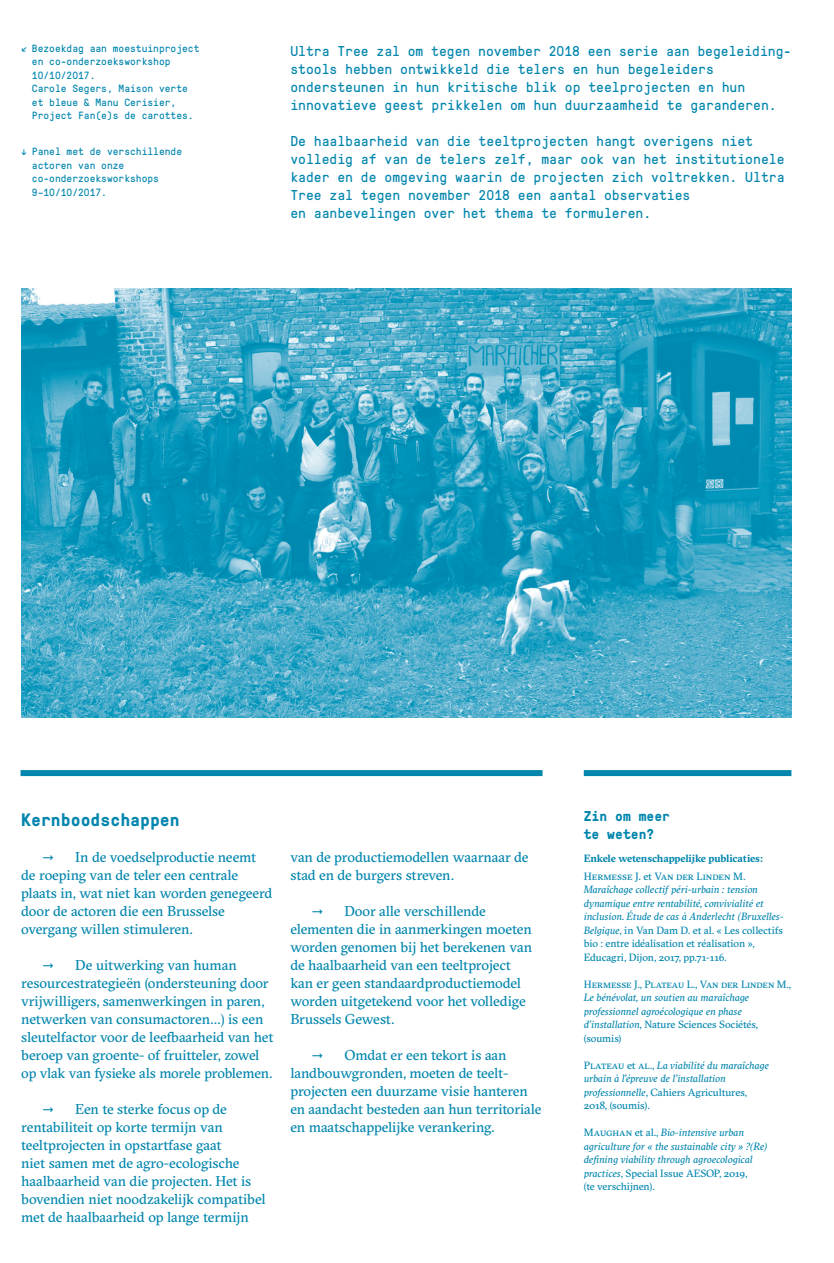
<style>
.page{position:relative;width:834px;height:1263px;background:#fff}
.page>*{position:absolute;margin:0;border:0;box-sizing:border-box;transform-origin:0 0}
.Body_Titre_Span{font:700 18px "GT Pressura Mono";color:#0085ad}
.Body{font:14.25px/18px "GT Sectra";letter-spacing:-.01em;color:#0085ad}
.Body_Exergue{font:14.25px/18px "GT Pressura Mono";color:#0085ad}
.Texte_Biblio_Titre{font:700 14.25px/18px "GT Pressura Mono";color:#0085ad}
.Texte_Biblio_Body{font:italic 10.5px/13.5px "GT Sectra";letter-spacing:-.005em;color:#0085ad}
.Body_Legende{font:10.5px/13.5px "GT Pressura Mono";color:#0085ad}
.Texte_Biblio_SsTitre{font:700 10.5px "GT Sectra";letter-spacing:-.01em;color:#0085ad}
.s1{font-weight:700}
.s2{font-style:normal}
</style>
<div class="page">
<div style="left:21px;top:770px;width:521px;height:6px;background:#0085ad"></div>
<div style="left:583px;top:770px;width:208px;height:6px;background:#0085ad"></div>
<img style="left:21px;top:288px;width:770px;height:429px">
<p class="Body_Legende" style="left:32px;top:40px;width:169px;text-indent:-11px">↙ Bezoekdag aan moestuinproject en co- onderzoeksworkshop<br>10/10/2017.<br>Carole Segers, Maison verte et bleue &amp; Manu Cerisier,<br>Project Fan(e)s de carottes.</p>
<p class="Body_Legende" style="left:32px;top:144px;width:152px;text-indent:-11px">↓ Panel met de verschillende actoren van onze<br>co- onderzoeksworkshops<br>9–10/10/2017.</p>
<p class="Body_Exergue" style="left:290px;top:41px;width:502px">Ultra Tree zal om tegen november 2018 een serie aan begeleiding&shy;stools hebben ontwikkeld die telers en hun begeleiders ondersteunen in hun kritische blik op teelprojecten en hun innovatieve geest prikkelen om hun duurzaamheid te garanderen.</p>
<p class="Body_Exergue" style="left:290px;top:131px;width:495px">De haalbaarheid van die teeltprojecten hangt overigens niet volledig af van de telers zelf, maar ook van het institutionele kader en de omgeving waarin de projecten zich voltrekken. Ultra Tree zal tegen november 2018 een aantal observaties<br>en aanbevelingen over het thema te formuleren.</p>
<p class="Body_Titre_Span" style="left:21px;top:806px;width:160px">Kernboodschappen</p>
<p class="Body" style="left:21px;top:847px;width:253px;text-indent:21px"><span class="s1">→</span> In de voedselproductie neemt de roeping van de teler een centrale plaats in, wat niet kan worden genegeerd door de actoren die een Brusselse overgang willen stimuleren.</p>
<p class="Body" style="left:21px;top:955px;width:253px;text-indent:21px"><span class="s1">→</span> De uitwerking van human resourcestrategieën (ondersteuning door vrijwilligers, samenwerkingen in paren, netwerken van consumactoren…) is een sleutelfactor voor de leefbaarheid van het beroep van groente- of fruitteler, zowel op vlak van fysieke als morele problemen.</p>
<p class="Body" style="left:21px;top:1099px;width:246px;text-indent:21px"><span class="s1">→</span> Een te sterke focus op de rentabiliteit op korte termijn van teeltprojecten in opstartfase gaat<br>niet samen met de agro-ecologische haalbaarheid van die projecten. Het is bovendien niet noodzakelijk compatibel met de haalbaarheid op lange termijn</p>
<p class="Body" style="left:290px;top:847px;width:240px">van de productiemodellen waarnaar de stad en de burgers streven.</p>
<p class="Body" style="left:290px;top:901px;width:243px;text-indent:21px"><span class="s1">→</span> Door alle verschillende elementen die in aanmerkingen moeten worden genomen bij het berekenen van de haalbaarheid van een teeltproject kan er geen standaardproductiemodel worden uitgetekend voor het volledige Brussels Gewest.</p>
<p class="Body" style="left:290px;top:1045px;width:252px;text-indent:21px"><span class="s1">→</span> Omdat er een tekort is aan landbouwgronden, moeten de teelt&shy;projecten een duurzame visie hanteren en aandacht besteden aan hun territoriale en maatschappelijke verankering.</p>
<p class="Texte_Biblio_Titre" style="left:583px;top:806px;width:88px">Zin om meer te weten?</p>
<p class="Texte_Biblio_SsTitre" style="left:583px;top:852px;width:180px">Enkele wetenschappelijke publicaties:</p>
<p class="Texte_Biblio_Body" style="left:583px;top:869px;width:201px"><span class="s2">Hermesse J. et Van der Linden M.<br></span>Maraîchage collectif péri-urbain : tension dynamique entre rentabilité, convivialité et inclusion. Étude de cas à Anderlecht (Bruxelles-Belgique<span class="s2">, in Van Dam D. et al. « Les collectifs bio : entre idéalisation et réalisation », Educagri, Dijon, 2017, pp.71-116.</span></p>
<p class="Texte_Biblio_Body" style="left:583px;top:977px;width:209px"><span class="s2">Hermesse J., Plateau L., Van der Linden M., </span>Le bénévolat, un soutien au maraîchage professionnel agroécologique en phase d’installation<span class="s2">, Nature Sciences Sociétés, (soumis)</span></p>
<p class="Texte_Biblio_Body" style="left:583px;top:1058px;width:187px"><span class="s2">Plateau et al.,</span> La viabilité du maraîchage urbain à l’épreuve de l’installation professionnelle<span class="s2">, Cahiers Agricultures, 2018, (soumis).</span></p>
<p class="Texte_Biblio_Body" style="left:583px;top:1126px;width:185px"><span class="s2">Maughan et al.,</span> Bio-intensive urban agriculture for « the sustainable city » ?(Re) defining viability through agroecological practices<span class="s2">, Special Issue AESOP, 2019,<br>(te verschijnen).</span></p>
</div>
